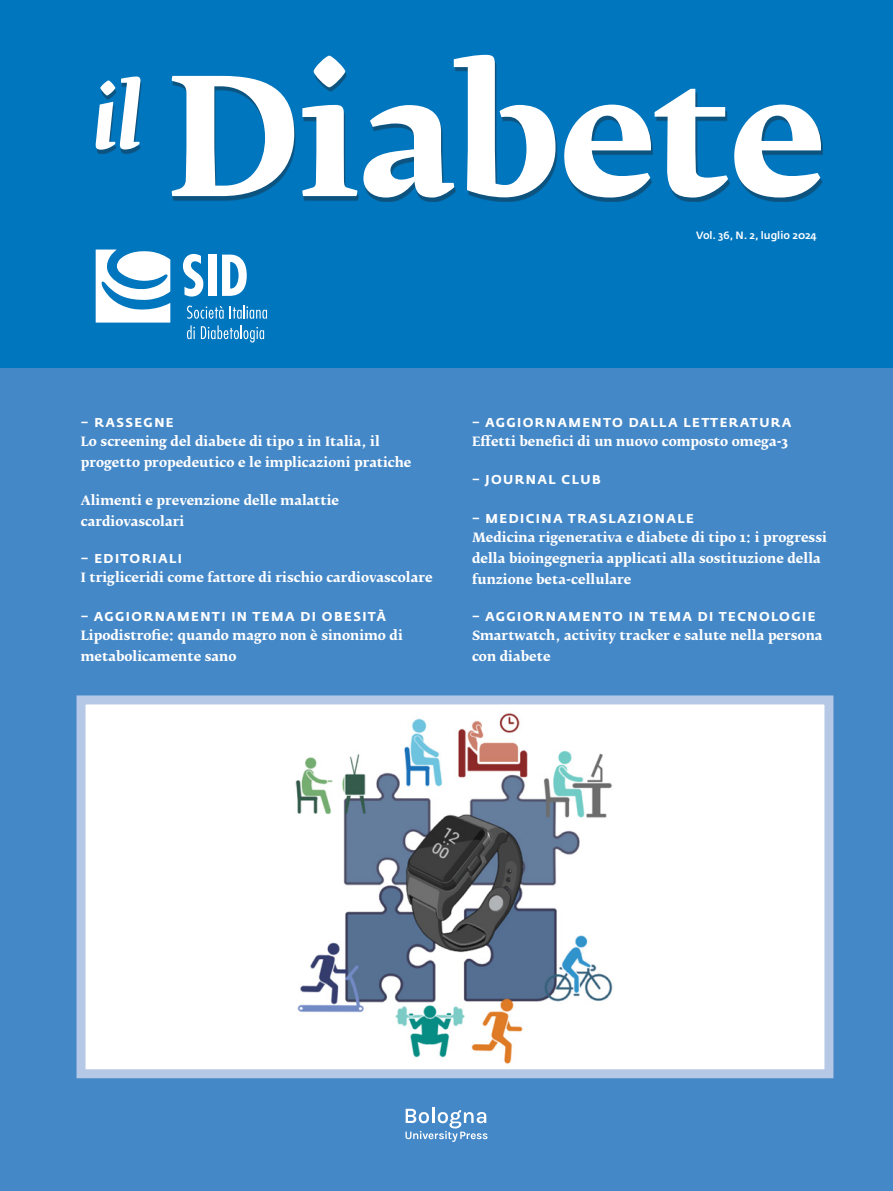
<style>
.page{position:relative;width:893px;height:1191px;background:#fff}
.page>*{position:absolute;margin:0;border:0;box-sizing:border-box;transform-origin:0 0}
.t1{font:700 12.75px/21px "Fedra Serif B Pro";color:#fff}
.t2{font:700 12.75px "Fedra Sans Std";letter-spacing:.11em;color:#fff}
.t3{font:500 10.5px "Fedra Sans Std";color:#fff}
</style>
<div class="page">
<div style="left:0;top:361px;width:893px;height:830px;background:#4588c7"></div>
<div style="left:0;top:0;width:893px;height:367px;background:#0076be"></div>
<div style="left:97px;top:59px;width:725px;height:143px;background:#231f20;opacity:.4"></div>
<svg style="left:96px;top:55px;width:725px;height:142px"></svg>
<svg style="left:96px;top:249px;width:74px;height:73px"></svg>
<svg style="left:183px;top:254px;width:20px;height:42px"></svg>
<div style="left:208px;top:255px;width:8px;height:41px;background:#fff"></div>
<svg style="left:222px;top:254px;width:25px;height:42px"></svg>
<svg style="left:187px;top:305px;width:37px;height:14px"></svg>
<svg style="left:230px;top:305px;width:37px;height:14px"></svg>
<svg style="left:187px;top:325px;width:8px;height:14px"></svg>
<svg style="left:201px;top:325px;width:63px;height:17px"></svg>
<svg style="left:405px;top:1107px;width:82px;height:34px"></svg>
<svg style="left:76px;top:695px;width:758px;height:384px"></svg>
<p class="t3" style="left:696px;top:228px;width:122px">Vol. 36, N. 2, luglio 2024</p>
<p class="t2" style="left:81px;top:414px;width:94px">– RASSEGNE</p>
<p class="t1" style="left:81px;top:431px;width:332px">Lo screening del diabete di tipo 1 in Italia, il progetto propedeutico e le implicazioni pratiche</p>
<p class="t1" style="left:81px;top:489px;width:260px">Alimenti e prevenzione delle malattie cardiovascolari</p>
<p class="t2" style="left:81px;top:551px;width:103px">– EDITORIALI</p>
<p class="t1" style="left:81px;top:567px;width:353px">I trigliceridi come fattore di rischio cardiovascolare</p>
<p class="t2" style="left:81px;top:608px;width:307px">– AGGIORNAMENTI IN TEMA DI OBESITÀ</p>
<p class="t1" style="left:81px;top:625px;width:324px">Lipodistrofie: quando magro non è sinonimo di metabolicamente sano</p>
<p class="t2" style="left:472px;top:414px;width:321px">– AGGIORNAMENTO DALLA LETTERATURA</p>
<p class="t1" style="left:472px;top:431px;width:317px">Effetti benefici di un nuovo composto omega-3</p>
<p class="t2" style="left:472px;top:472px;width:130px">– JOURNAL CLUB</p>
<p class="t2" style="left:472px;top:510px;width:223px">– MEDICINA TRASLAZIONALE</p>
<p class="t1" style="left:472px;top:526px;width:356px">Medicina rigenerativa e diabete di tipo 1: i progressi della bioingegneria applicati alla sostituzione della funzione beta-cellulare</p>
<p class="t2" style="left:472px;top:609px;width:345px">– AGGIORNAMENTO IN TEMA DI TECNOLOGIE</p>
<p class="t1" style="left:472px;top:625px;width:352px">Smartwatch, activity tracker e salute nella persona con diabete</p>
</div>
